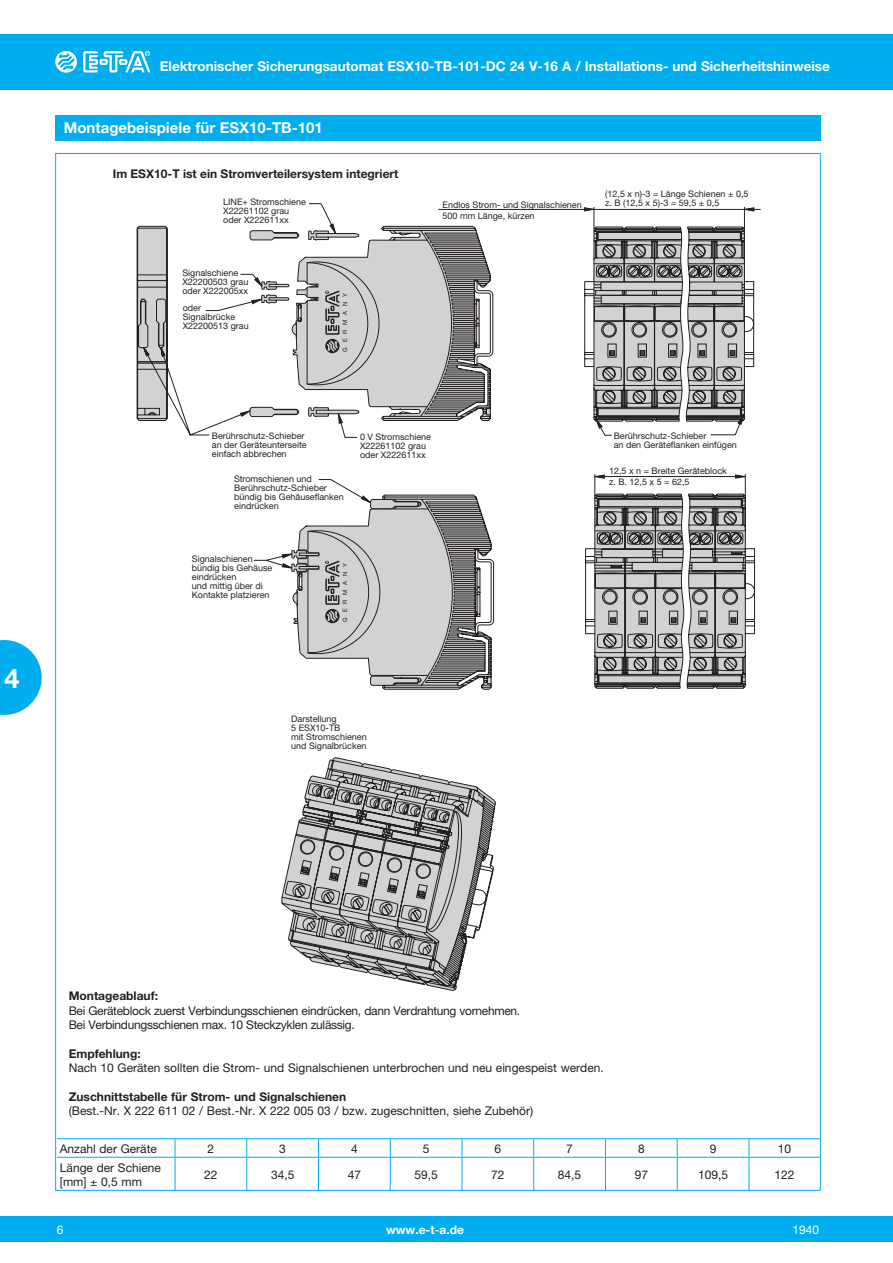
<style>
.page{position:relative;width:893px;height:1263px;background:#fff}
.page>*{position:absolute;margin:0;border:0;box-sizing:border-box;transform-origin:0 0}
.t1{font:700 27px "Helvetica Neue LT";color:#fff}
.t2{font:700 15px "Helvetica Neue LT";color:#fff}
.t3{font:700 13.5px "Helvetica Neue LT";color:#fff}
.t4{font:12px/14.4px "Helvetica Neue LT";color:#231f20}
.t5{font:12px/14.4px "Helvetica Neue LT";letter-spacing:-.025em;color:#231f20}
.t6{font:700 12px "Helvetica Neue LT";color:#231f20}
.t7{font:700 12px "Helvetica Neue LT";color:#fff}
.t8{font:12px "Helvetica Neue LT";color:#fff}
.t9{font:9px/9px "Helvetica Neue LT";color:#231f20}
.t10{font:6px "Helvetica Neue LT";letter-spacing:.8em;color:#231f20}
</style>
<div class="page">
<div style="left:0;top:1216px;width:893px;height:26px;background:#00aeef"></div>
<div style="left:0;top:34px;width:893px;height:55px;background:#00aeef"></div>
<svg style="left:55px;top:51px;width:22px;height:22px"></svg>
<svg style="left:83px;top:51px;width:67px;height:21px"></svg>
<svg style="left:0;top:640px;width:42px;height:75px"></svg>
<div style="left:55px;top:115px;width:766px;height:25px;background:#00aeef"></div>
<svg style="left:281px;top:757px;width:215px;height:234px"></svg>
<hr style="left:438px;top:209px;width:323px;height:1px;background:#231f20">
<svg style="left:584px;top:207px;width:170px;height:229px"></svg>
<svg style="left:585px;top:474px;width:170px;height:215px"></svg>
<svg style="left:137px;top:203px;width:356px;height:235px"></svg>
<svg style="left:254px;top:479px;width:240px;height:211px"></svg>
<hr style="left:57px;top:1138px;width:118px;height:1px;background:#00aeef">
<hr style="left:175px;top:1138px;width:72px;height:1px;background:#00aeef">
<svg style="left:175px;top:1139px;width:1px;height:18px"></svg>
<hr style="left:247px;top:1138px;width:71px;height:1px;background:#00aeef">
<svg style="left:246px;top:1139px;width:1px;height:18px"></svg>
<hr style="left:318px;top:1138px;width:72px;height:1px;background:#00aeef">
<svg style="left:318px;top:1139px;width:1px;height:18px"></svg>
<hr style="left:390px;top:1138px;width:72px;height:1px;background:#00aeef">
<svg style="left:390px;top:1139px;width:1px;height:18px"></svg>
<hr style="left:462px;top:1138px;width:72px;height:1px;background:#00aeef">
<svg style="left:462px;top:1139px;width:1px;height:18px"></svg>
<hr style="left:534px;top:1138px;width:71px;height:1px;background:#00aeef">
<svg style="left:533px;top:1139px;width:1px;height:18px"></svg>
<hr style="left:605px;top:1138px;width:72px;height:1px;background:#00aeef">
<svg style="left:605px;top:1139px;width:1px;height:18px"></svg>
<hr style="left:677px;top:1138px;width:72px;height:1px;background:#00aeef">
<svg style="left:677px;top:1139px;width:1px;height:18px"></svg>
<hr style="left:749px;top:1138px;width:71px;height:1px;background:#00aeef">
<svg style="left:749px;top:1139px;width:1px;height:18px"></svg>
<hr style="left:57px;top:1157px;width:118px;height:1px;background:#00aeef">
<hr style="left:175px;top:1157px;width:72px;height:1px;background:#00aeef">
<hr style="left:175px;top:1157px;width:1px;height:33px;background:#00aeef">
<hr style="left:247px;top:1157px;width:71px;height:1px;background:#00aeef">
<hr style="left:246px;top:1157px;width:1px;height:33px;background:#00aeef">
<hr style="left:318px;top:1157px;width:72px;height:1px;background:#00aeef">
<hr style="left:318px;top:1157px;width:1px;height:33px;background:#00aeef">
<hr style="left:390px;top:1157px;width:72px;height:1px;background:#00aeef">
<hr style="left:390px;top:1157px;width:1px;height:33px;background:#00aeef">
<hr style="left:462px;top:1157px;width:72px;height:1px;background:#00aeef">
<hr style="left:462px;top:1157px;width:1px;height:33px;background:#00aeef">
<hr style="left:534px;top:1157px;width:71px;height:1px;background:#00aeef">
<hr style="left:533px;top:1157px;width:1px;height:33px;background:#00aeef">
<hr style="left:605px;top:1157px;width:72px;height:1px;background:#00aeef">
<hr style="left:605px;top:1157px;width:1px;height:33px;background:#00aeef">
<hr style="left:677px;top:1157px;width:72px;height:1px;background:#00aeef">
<hr style="left:677px;top:1157px;width:1px;height:33px;background:#00aeef">
<hr style="left:749px;top:1157px;width:71px;height:1px;background:#00aeef">
<hr style="left:749px;top:1157px;width:1px;height:33px;background:#00aeef">
<h1 class="t1" style="left:4px;top:662px;width:17px">4</h1>
<h3 class="t3" style="left:160px;top:58px;width:672px">Elektronischer Sicherungsautomat ESX10-TB-101-DC 24 V-16 A / Installations- und Sicherheitshinweise</h3>
<h2 class="t2" style="left:64px;top:118px;width:261px">Montagebeispiele für ESX10-TB-101</h2>
<h3 class="t6" style="left:113px;top:166px;width:287px">Im ESX10-T ist ein Stromverteilersystem integriert</h3>
<p class="t9" style="left:223px;top:198px;width:84px">LINE+ Stromschiene<br>X22261102 grau oder X222611xx</p>
<p class="t9" style="left:182px;top:268px;width:68px">Signalschiene<br>X22200503 grau oder X222005xx</p>
<p class="t9" style="left:183px;top:304px;width:68px">oder<br>Signalbrücke<br>X22200513 grau</p>
<p class="t10" style="left:342px;top:352px;width:60px;rotate:-90deg">GERMANY</p>
<p class="t9" style="left:443px;top:199px;width:141px;line-height:10.8px">Endlos Strom- und Signalschienen<br>500 mm Länge, kürzen</p>
<p class="t9" style="left:605px;top:190px;width:145px">(12,5 x n)-3 = Länge Schienen ± 0,5 z. B (12,5 x 5)-3 = 59,5 ± 0,5</p>
<p class="t9" style="left:212px;top:431px;width:96px">Berührschutz-Schieber an der Geräteunterseite einfach abbrechen</p>
<p class="t9" style="left:360px;top:432px;width:73px">0 V Stromschiene<br>X22261102 grau oder X222611xx</p>
<p class="t9" style="left:614px;top:431px;width:125px">Berührschutz-Schieber<br>an den Geräteflanken einfügen</p>
<p class="t9" style="left:609px;top:466px;width:119px">12,5 x n = Breite Geräteblock</p>
<p class="t9" style="left:234px;top:474px;width:79px">Stromschienen und</p>
<p class="t9" style="left:609px;top:477px;width:82px">z. B. 12,5 x 5 = 62,5</p>
<p class="t9" style="left:234px;top:483px;width:111px">Berührschutz-Schieber bündig bis Gehäuseflanken eindrücken</p>
<p class="t9" style="left:192px;top:554px;width:82px">Signalschienen bündig bis Gehäuse eindrücken<br>und mittig über di<br>Kontakte platzieren</p>
<p class="t10" style="left:342px;top:622px;width:60px;rotate:-90deg">GERMANY</p>
<p class="t9" style="left:291px;top:714px;width:77px">Darstellung<br>5 ESX10-TB<br>mit Stromschienen und Signalbrücken</p>
<h3 class="t6" style="left:69px;top:988px;width:91px">Montageablauf:</h3>
<h3 class="t5" style="left:69px;top:1003px;width:453px">Bei Geräteblock zuerst Verbindungsschienen eindrücken, dann Verdrahtung vornehmen.<br>Bei Verbindungsschienen max. 10 Steckzyklen zulässig.</h3>
<h3 class="t6" style="left:69px;top:1046px;width:73px">Empfehlung:</h3>
<h3 class="t4" style="left:69px;top:1061px;width:537px">Nach 10 Geräten sollten die Strom- und Signalschienen unterbrochen und neu eingespeist werden.</h3>
<h3 class="t6" style="left:69px;top:1089px;width:279px">Zuschnittstabelle für Strom- und Signalschienen</h3>
<h3 class="t4" style="left:69px;top:1104px;width:466px">(Best.-Nr. X 222 611 02 / Best.-Nr. X 222 005 03 / bzw. zugeschnitten, siehe Zubehör)</h3>
<h3 class="t4" style="left:60px;top:1141px;width:99px">Anzahl der Geräte</h3>
<h3 class="t4" style="left:208px;top:1141px;width:8px">2</h3>
<h3 class="t4" style="left:279px;top:1141px;width:8px">3</h3>
<h3 class="t4" style="left:351px;top:1141px;width:8px">4</h3>
<h3 class="t4" style="left:423px;top:1141px;width:8px">5</h3>
<h3 class="t4" style="left:495px;top:1141px;width:8px">6</h3>
<h3 class="t4" style="left:566px;top:1141px;width:8px">7</h3>
<h3 class="t4" style="left:638px;top:1141px;width:8px">8</h3>
<h3 class="t4" style="left:710px;top:1141px;width:8px">9</h3>
<h3 class="t4" style="left:778px;top:1141px;width:15px">10</h3>
<h3 class="t4" style="left:60px;top:1160px;width:103px">Länge der Schiene [mm] ± 0,5 mm</h3>
<h3 class="t4" style="left:204px;top:1167px;width:15px">22</h3>
<h3 class="t4" style="left:271px;top:1167px;width:25px">34,5</h3>
<h3 class="t4" style="left:348px;top:1167px;width:15px">47</h3>
<h3 class="t4" style="left:414px;top:1167px;width:25px">59,5</h3>
<h3 class="t4" style="left:491px;top:1167px;width:15px">72</h3>
<h3 class="t4" style="left:558px;top:1167px;width:25px">84,5</h3>
<h3 class="t4" style="left:635px;top:1167px;width:15px">97</h3>
<h3 class="t4" style="left:698px;top:1167px;width:32px">109,5</h3>
<h3 class="t4" style="left:774px;top:1167px;width:22px">122</h3>
<h3 class="t7" style="left:386px;top:1222px;width:79px">www.e-t-a.de</h3>
<h3 class="t8" style="left:57px;top:1222px;width:8px">6</h3>
<h3 class="t8" style="left:792px;top:1222px;width:28px">1940</h3>
</div>
